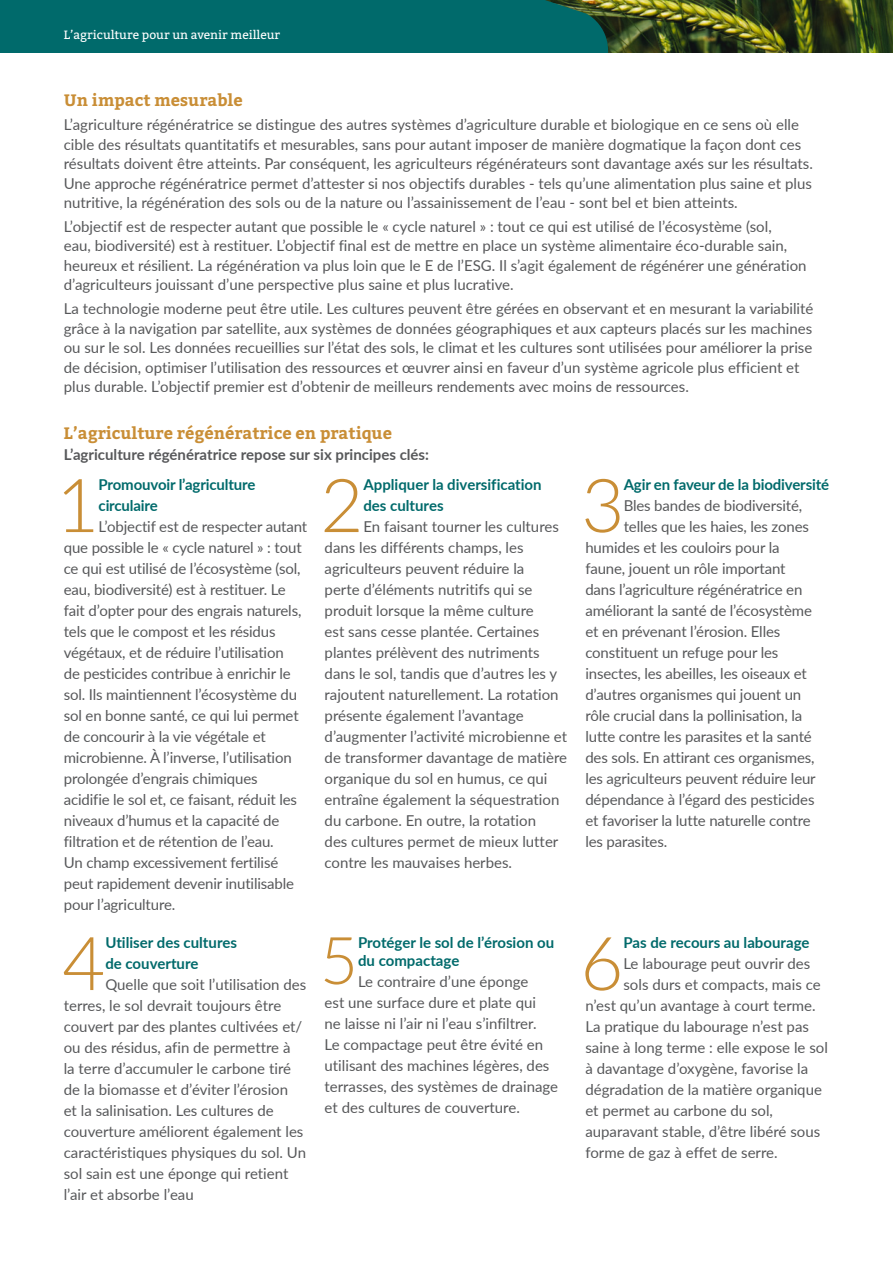
<style>
.page{position:relative;width:893px;height:1263px;background:#fff}
.page>*{position:absolute;margin:0;border:0;box-sizing:border-box;transform-origin:0 0}
.t1{font:300 74.4px "Lato";color:#c98e36}
.t2{font:300 65.85px "Lato";color:#c98e36}
.t3{font:700 16.5px "Bitter";color:#c98e36}
.t4{font:15px/21px "Lato";color:#57585a}
.t5{font:700 15px/21px "Lato";color:#006a6b}
.t6{font:700 15px "Lato";color:#57585a}
.t7{font:12px "Bitter";color:#fff}
</style>
<div class="page">
<img style="left:614px;top:0;width:279px;height:52px">
<div style="left:0;top:0;width:614px;height:52px;background:#006a6b"></div>
<p class="t7" style="left:64px;top:27px;width:218px">L’agriculture pour un avenir meilleur</p>
<p class="t3" style="left:64px;top:90px;width:180px">Un impact mesurable</p>
<p class="t4" style="left:64px;top:114px;width:751px;line-height:19.5px">L’agriculture régénératrice se distingue des autres systèmes d’agriculture durable et biologique en ce sens où elle cible des résultats quantitatifs et mesurables, sans pour autant imposer de manière dogmatique la façon dont ces résultats doivent être atteints. Par conséquent, les agriculteurs régénérateurs sont davantage axés sur les résultats.<br>Une approche régénératrice permet d’attester si nos objectifs durables - tels qu’une alimentation plus saine et plus nutritive, la régénération des sols ou de la nature ou l’assainissement de l’eau - sont bel et bien atteints.</p>
<p class="t4" style="left:64px;top:216px;width:744px;line-height:19.5px">L’objectif est de respecter autant que possible le « cycle naturel » : tout ce qui est utilisé de l’écosystème (sol,<br>eau, biodiversité) est à restituer. L’objectif final est de mettre en place un système alimentaire éco-durable sain, heureux et résilient. La régénération va plus loin que le E de l’ESG. Il s’agit également de régénérer une génération d’agriculteurs jouissant d’une perspective plus saine et plus lucrative.</p>
<p class="t4" style="left:64px;top:298px;width:751px;line-height:19.5px">La technologie moderne peut être utile. Les cultures peuvent être gérées en observant et en mesurant la variabilité grâce à la navigation par satellite, aux systèmes de données géographiques et aux capteurs placés sur les machines ou sur le sol. Les données recueillies sur l’état des sols, le climat et les cultures sont utilisées pour améliorer la prise de décision, optimiser l’utilisation des ressources et œuvrer ainsi en faveur d’un système agricole plus efficient et plus durable. L’objectif premier est d’obtenir de meilleurs rendements avec moins de ressources.</p>
<p class="t3" style="left:64px;top:422px;width:330px">L’agriculture régénératrice en pratique</p>
<p class="t6" style="left:64px;top:444px;width:367px">L’agriculture régénératrice repose sur six principes clés:</p>
<h1 class="t1" style="left:56px;top:454px;width:45px">1</h1>
<p class="t5" style="left:99px;top:473px;width:158px">Promouvoir l’agriculture circulaire</p>
<p class="t4" style="left:64px;top:515px;width:245px;text-indent:35px">L’objectif est de respecter autant que possible le « cycle naturel » : tout ce qui est utilisé de l’écosystème (sol, eau, biodiversité) est à restituer. Le fait d’opter pour des engrais naturels, tels que le compost et les résidus végétaux, et de réduire l’utilisation<br>de pesticides contribue à enrichir le sol. Ils maintiennent l’écosystème du sol en bonne santé, ce qui lui permet de concourir à la vie végétale et microbienne. À l’inverse, l’utilisation prolongée d’engrais chimiques<br>acidifie le sol et, ce faisant, réduit les niveaux d’humus et la capacité de filtration et de rétention de l’eau.<br>Un champ excessivement fertilisé peut rapidement devenir inutilisable pour l’agriculture.</p>
<h1 class="t1" style="left:62px;top:911px;width:45px">4</h1>
<p class="t5" style="left:105px;top:931px;width:133px">Utiliser des cultures de couverture</p>
<p class="t4" style="left:64px;top:973px;width:244px;text-indent:42px">Quelle que soit l’utilisation des terres, le sol devrait toujours être couvert par des plantes cultivées et/ ou des résidus, afin de permettre à<br>la terre d’accumuler le carbone tiré de la biomasse et d’éviter l’érosion<br>et la salinisation. Les cultures de couverture améliorent également les caractéristiques physiques du sol. Un sol sain est une éponge qui retient l’air et absorbe l’eau</p>
<h1 class="t1" style="left:320px;top:454px;width:45px">2</h1>
<p class="t5" style="left:363px;top:473px;width:180px">Appliquer la diversification des cultures</p>
<p class="t4" style="left:325px;top:515px;width:244px;text-indent:39px">En faisant tourner les cultures dans les différents champs, les agriculteurs peuvent réduire la<br>perte d’éléments nutritifs qui se produit lorsque la même culture<br>est sans cesse plantée. Certaines plantes prélèvent des nutriments dans le sol, tandis que d’autres les y rajoutent naturellement. La rotation présente également l’avantage d’augmenter l’activité microbienne et de transformer davantage de matière organique du sol en humus, ce qui entraîne également la séquestration du carbone. En outre, la rotation<br>des cultures permet de mieux lutter contre les mauvaises herbes.</p>
<h2 class="t2" style="left:320px;top:914px;width:40px">5</h2>
<p class="t5" style="left:358px;top:933px;width:198px;line-height:18px">Protéger le sol de l’érosion ou du compactage</p>
<p class="t4" style="left:325px;top:970px;width:235px;text-indent:33px">Le contraire d’une éponge<br>est une surface dure et plate qui<br>ne laisse ni l’air ni l’eau s’infiltrer.<br>Le compactage peut être évité en utilisant des machines légères, des terrasses, des systèmes de drainage et des cultures de couverture.</p>
<h1 class="t1" style="left:581px;top:454px;width:45px">3</h1>
<p class="t5" style="left:624px;top:473px;width:207px">Agir en faveur de la biodiversité</p>
<p class="t4" style="left:624px;top:494px;width:180px">Bles bandes de biodiversité,</p>
<p class="t4" style="left:624px;top:515px;width:187px">telles que les haies, les zones</p>
<p class="t4" style="left:585px;top:536px;width:196px">humides et les couloirs pour la</p>
<p class="t4" style="left:585px;top:557px;width:202px">faune, jouent un rôle important</p>
<p class="t4" style="left:585px;top:578px;width:218px">dans l’agriculture régénératrice en</p>
<p class="t4" style="left:585px;top:599px;width:228px">améliorant la santé de l’écosystème</p>
<p class="t4" style="left:585px;top:620px;width:196px">et en prévenant l’érosion. Elles</p>
<p class="t4" style="left:585px;top:641px;width:194px">constituent un refuge pour les</p>
<p class="t4" style="left:585px;top:662px;width:223px">insectes, les abeilles, les oiseaux et</p>
<p class="t4" style="left:585px;top:683px;width:217px">d’autres organismes qui jouent un</p>
<p class="t4" style="left:585px;top:704px;width:218px">rôle crucial dans la pollinisation, la</p>
<p class="t4" style="left:585px;top:725px;width:228px">lutte contre les parasites et la santé</p>
<p class="t4" style="left:585px;top:746px;width:231px">des sols. En attirant ces organismes,</p>
<p class="t4" style="left:585px;top:767px;width:232px">les agriculteurs peuvent réduire leur</p>
<p class="t4" style="left:585px;top:788px;width:231px">dépendance à l’égard des pesticides</p>
<p class="t4" style="left:585px;top:809px;width:227px">et favoriser la lutte naturelle contre</p>
<p class="t4" style="left:585px;top:830px;width:83px">les parasites.</p>
<h1 class="t1" style="left:580px;top:911px;width:45px">6</h1>
<p class="t5" style="left:623px;top:931px;width:187px">Pas de recours au labourage</p>
<p class="t4" style="left:623px;top:952px;width:188px">Le labourage peut ouvrir des</p>
<p class="t4" style="left:623px;top:973px;width:199px">sols durs et compacts, mais ce</p>
<p class="t4" style="left:585px;top:994px;width:232px">n’est qu’un avantage à court terme.</p>
<p class="t4" style="left:585px;top:1015px;width:225px">La pratique du labourage n’est pas</p>
<p class="t4" style="left:585px;top:1036px;width:244px">saine à long terme : elle expose le sol</p>
<p class="t4" style="left:585px;top:1057px;width:224px">à davantage d’oxygène, favorise la</p>
<p class="t4" style="left:585px;top:1078px;width:238px">dégradation de la matière organique</p>
<p class="t4" style="left:585px;top:1099px;width:189px">et permet au carbone du sol,</p>
<p class="t4" style="left:585px;top:1120px;width:236px">auparavant stable, d’être libéré sous</p>
<p class="t4" style="left:585px;top:1141px;width:194px">forme de gaz à effet de serre.</p>
</div>
